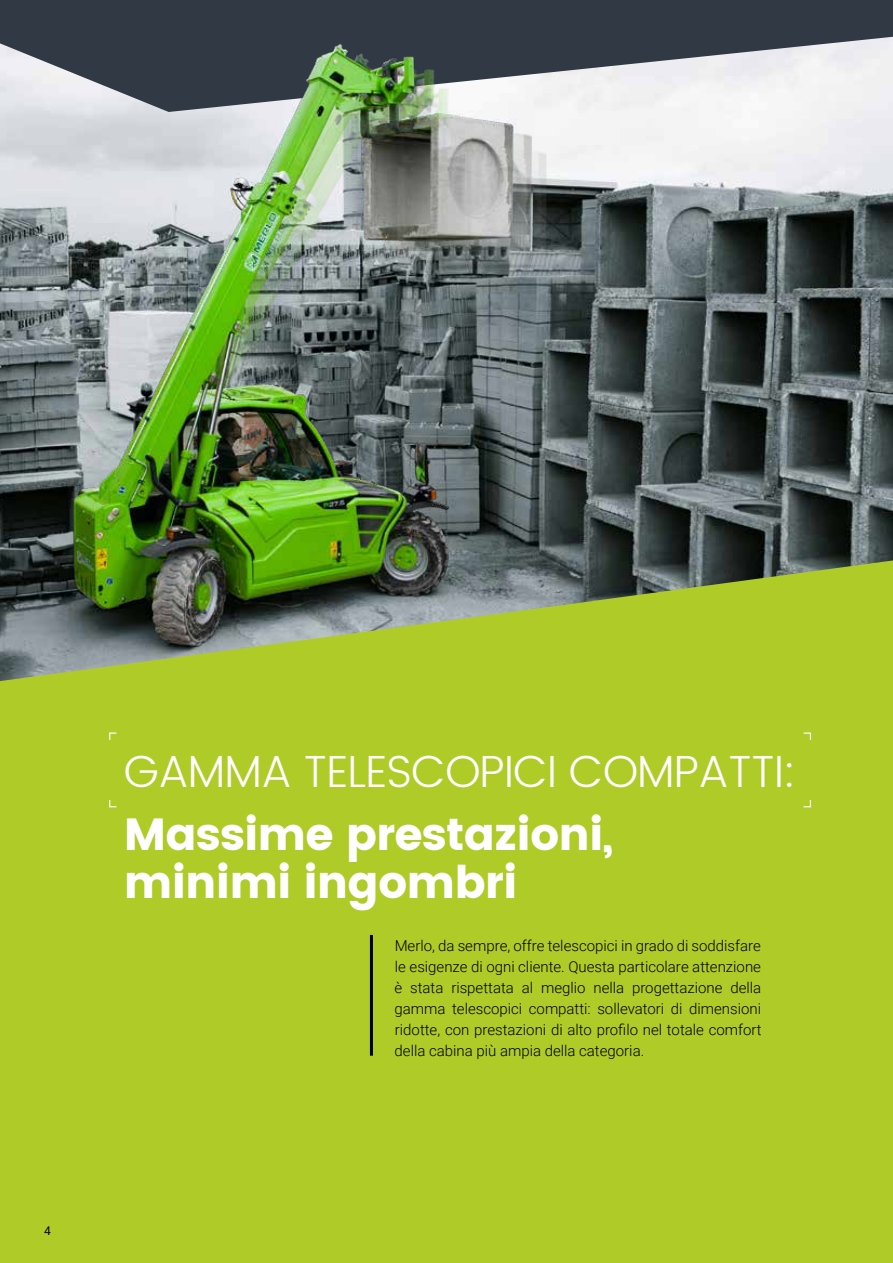
<style>
.page{position:relative;width:893px;height:1263px;background:#afcb27}
.page>*{position:absolute;margin:0;border:0;box-sizing:border-box;transform-origin:0 0}
.t1{font:45px/48px "Poppins";letter-spacing:-.02em;color:#fff}
.t2{font:300 45px "Poppins";letter-spacing:-.02em;color:#fff}
.t3{font:300 15px/21px "Roboto";color:#000;text-align:justify}
.t4{font:12px "Roboto";color:#000}
</style>
<div class="page">
<img style="left:0;top:0;width:893px;height:681px">
<svg style="left:109px;top:732px;width:8px;height:8px"></svg>
<svg style="left:109px;top:800px;width:8px;height:8px"></svg>
<svg style="left:803px;top:800px;width:8px;height:8px"></svg>
<svg style="left:803px;top:732px;width:8px;height:8px"></svg>
<hr style="left:370px;top:935px;width:3px;height:121px;background:#000">
<p class="t4" style="left:44px;top:1222px;width:8px">4</p>
<h1 class="t2" style="left:124px;top:739px;width:674px">GAMMA TELESCOPICI COMPATTI:</h1>
<h1 class="t1" style="left:124px;top:811px;width:491px">Massime prestazioni, minimi ingombri</h1>
<p class="t3" style="left:395px;top:934px;width:369px">Merlo, da sempre, offre telescopici in grado di soddisfare le esigenze di ogni cliente. Questa particolare attenzione è stata rispettata al meglio nella progettazione della gamma telescopici compatti: sollevatori di dimensioni ridotte, con prestazioni di alto profilo nel totale comfort della cabina più ampia della categoria.</p>
</div>
